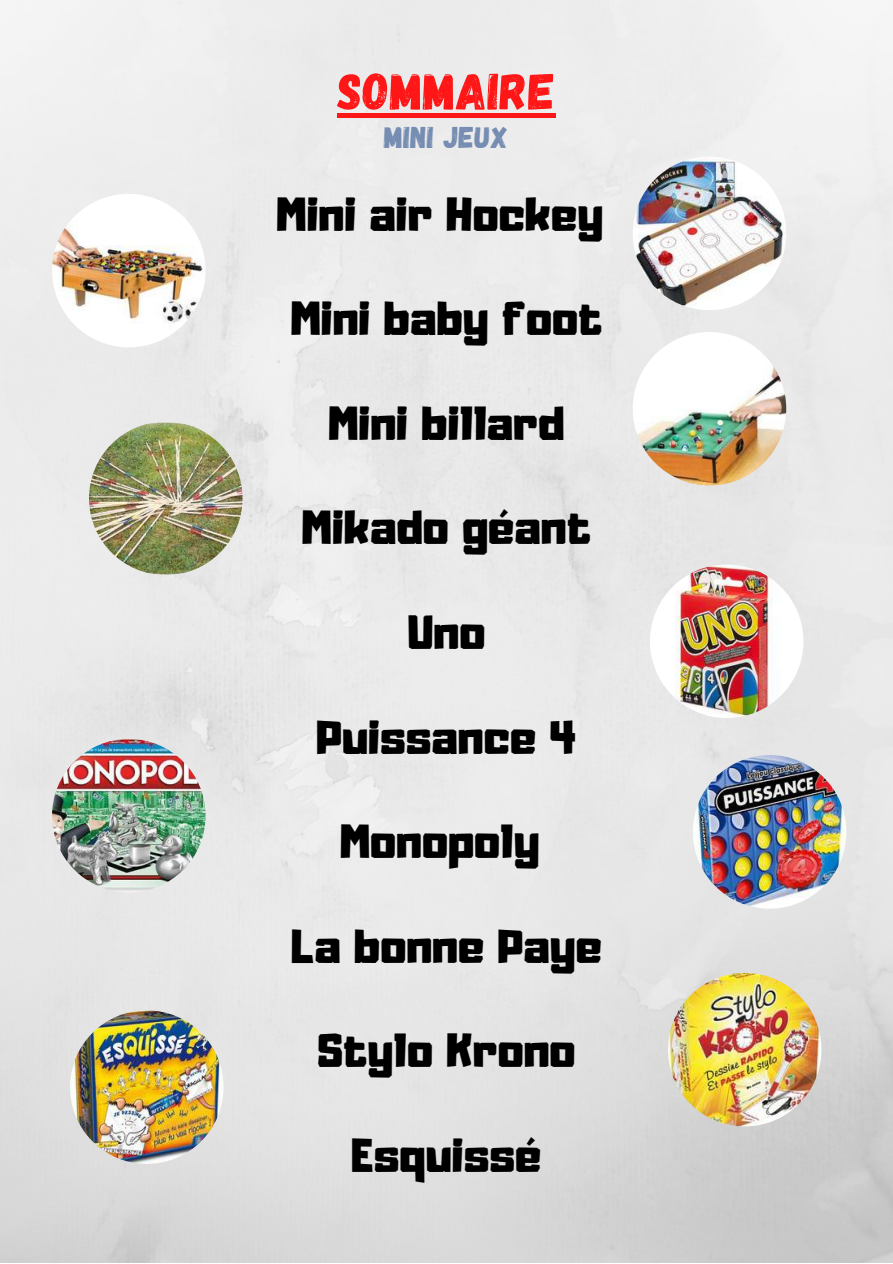
<style>
.page{position:relative;width:893px;height:1264px;background:#fff}
.page>*{position:absolute;margin:0;border:0;box-sizing:border-box;transform-origin:0 0}
.t1{font:51.3px "Gagalin";letter-spacing:.015em;color:#ff1616}
.t2{font:42px "Adumu";letter-spacing:.015em;color:#000}
.t3{font:30px "Gagalin";letter-spacing:.015em;color:#758db2}
</style>
<div class="page">
<img style="left:0;top:0;width:892px;height:1262px">
<img style="left:632px;top:332px;width:154px;height:153px;border-radius:50%">
<img style="left:89px;top:421px;width:153px;height:154px;border-radius:50%">
<img style="left:52px;top:739px;width:153px;height:153px;border-radius:50%">
<img style="left:70px;top:1010px;width:153px;height:153px;border-radius:50%">
<img style="left:632px;top:157px;width:154px;height:153px;border-radius:50%">
<img style="left:52px;top:194px;width:153px;height:153px;border-radius:50%">
<img style="left:650px;top:564px;width:153px;height:154px;border-radius:50%">
<img style="left:692px;top:755px;width:154px;height:153px;border-radius:50%">
<img style="left:668px;top:972px;width:153px;height:154px;border-radius:50%">
<hr style="left:337px;top:113px;width:219px;height:4px;background:#ff1616">
<p class="t1" style="left:337px;top:58px;width:219px">SOMMAIRE</p>
<p class="t3" style="left:384px;top:118px;width:126px">MINI JEUX</p>
<p class="t2" style="left:276px;top:197px;width:328px">Mini air Hockey</p>
<p class="t2" style="left:291px;top:301px;width:313px">Mini baby foot</p>
<p class="t2" style="left:328px;top:406px;width:237px">Mini billard</p>
<p class="t2" style="left:302px;top:511px;width:290px">Mikado géant</p>
<p class="t2" style="left:407px;top:615px;width:79px">Uno</p>
<p class="t2" style="left:316px;top:720px;width:261px">Puissance 4</p>
<p class="t2" style="left:340px;top:824px;width:201px">Monopoly</p>
<p class="t2" style="left:291px;top:929px;width:312px">La bonne Paye</p>
<p class="t2" style="left:317px;top:1033px;width:259px">Stylo Krono</p>
<p class="t2" style="left:351px;top:1138px;width:191px">Esquissé</p>
</div>
